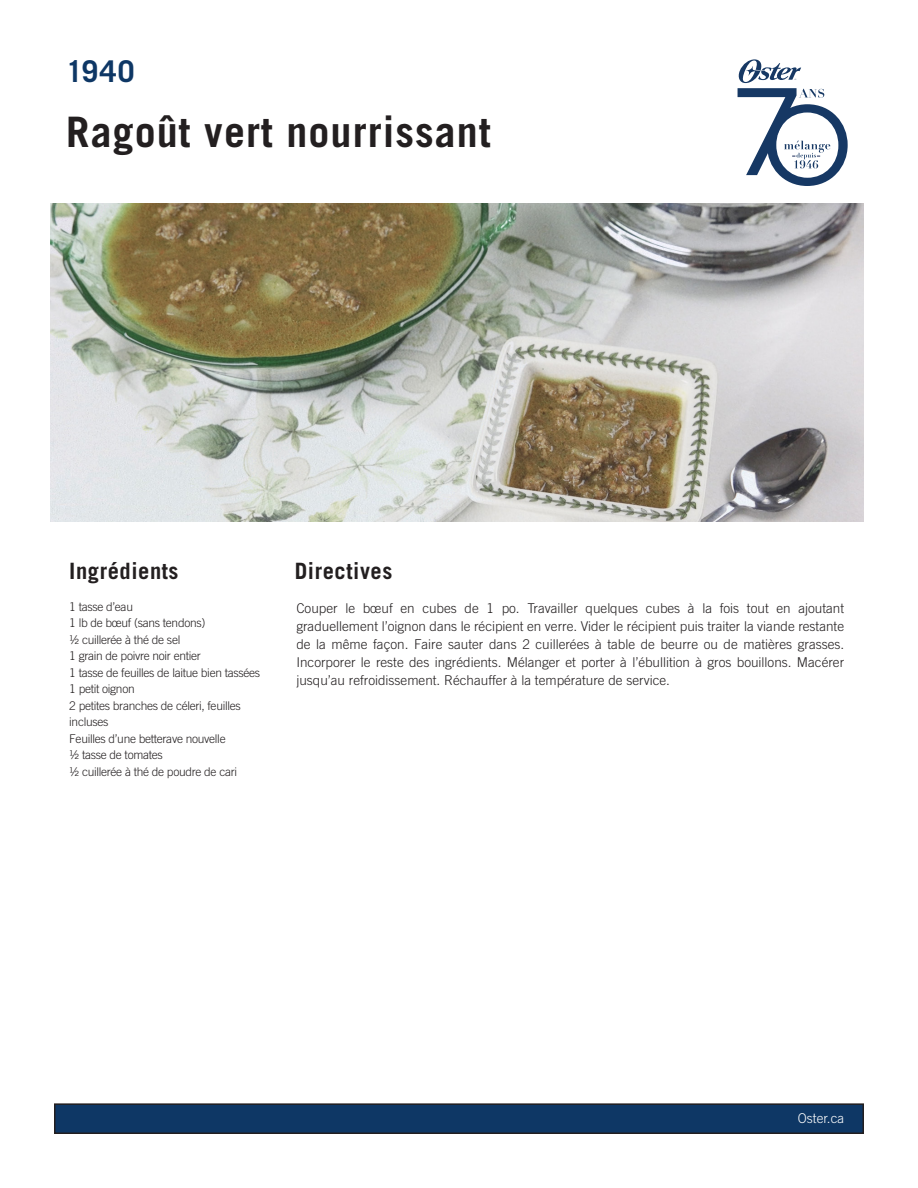
<style>
.page{position:relative;width:918px;height:1188px;background:#fff}
.page>*{position:absolute;margin:0;border:0;box-sizing:border-box;transform-origin:0 0}
.Recipe_Header{font:700 42px "Trade Gothic";letter-spacing:.025em;color:#231f20}
.Recipe_Header-2{font:700 30px "Trade Gothic";color:#0e3765}
.Recipe_Header-3{font:700 22.5px "Trade Gothic";letter-spacing:.025em;color:#231f20}
.Directions{font:300 13.5px/18px "Trade Gothic";color:#231f20;text-align:justify}
.Directions-2{font:300 13.5px "Trade Gothic";color:#fff}
.list{font:300 12px/16.5px "Trade Gothic";letter-spacing:-.025em;color:#231f20}
</style>
<div class="page">
<div style="left:55px;top:1104px;width:808px;height:29px;background:#0e3765"></div>
<div style="left:54px;top:1103px;width:810px;height:31px;border:2px solid #231f20"></div>
<svg style="left:737px;top:59px;width:111px;height:127px"></svg>
<img style="left:51px;top:203px;width:813px;height:319px">
<p class="Recipe_Header-2" style="left:66px;top:53px;width:70px">1940</p>
<p class="Recipe_Header" style="left:66px;top:106px;width:426px">Ragoût vert nourrissant</p>
<p class="Recipe_Header-3" style="left:69px;top:557px;width:111px">Ingrédients</p>
<p class="Recipe_Header-3" style="left:295px;top:557px;width:99px">Directives</p>
<p class="Directions" style="left:296px;top:599px;width:549px">Couper le bœuf en cubes de 1 po. Travailler quelques cubes à la fois tout en ajoutant graduellement l’oignon dans le récipient en verre. Vider le récipient puis traiter la viande restante de la même façon. Faire sauter dans 2 cuillerées à table de beurre ou de matières grasses.<br>Incorporer le reste des ingrédients. Mélanger et porter à l’ébullition à gros bouillons. Macérer jusqu’au refroidissement. Réchauffer à la température de service.</p>
<p class="list" style="left:69px;top:598px;width:65px">1 tasse d’eau</p>
<p class="list" style="left:69px;top:614px;width:138px">1 lb de bœuf (sans tendons)</p>
<p class="list" style="left:69px;top:631px;width:113px">½ cuillerée à thé de sel</p>
<p class="list" style="left:69px;top:647px;width:133px">1 grain de poivre noir entier</p>
<p class="list" style="left:69px;top:664px;width:193px">1 tasse de feuilles de laitue bien tassées</p>
<p class="list" style="left:69px;top:680px;width:67px">1 petit oignon</p>
<p class="list" style="left:69px;top:697px;width:173px">2 petites branches de céleri, feuilles incluses</p>
<p class="list" style="left:69px;top:730px;width:158px">Feuilles d’une betterave nouvelle</p>
<p class="list" style="left:69px;top:746px;width:95px">½ tasse de tomates</p>
<p class="list" style="left:69px;top:763px;width:169px">½ cuillerée à thé de poudre de cari</p>
<p class="Directions-2" style="left:798px;top:1110px;width:48px">Oster.ca</p>
</div>
